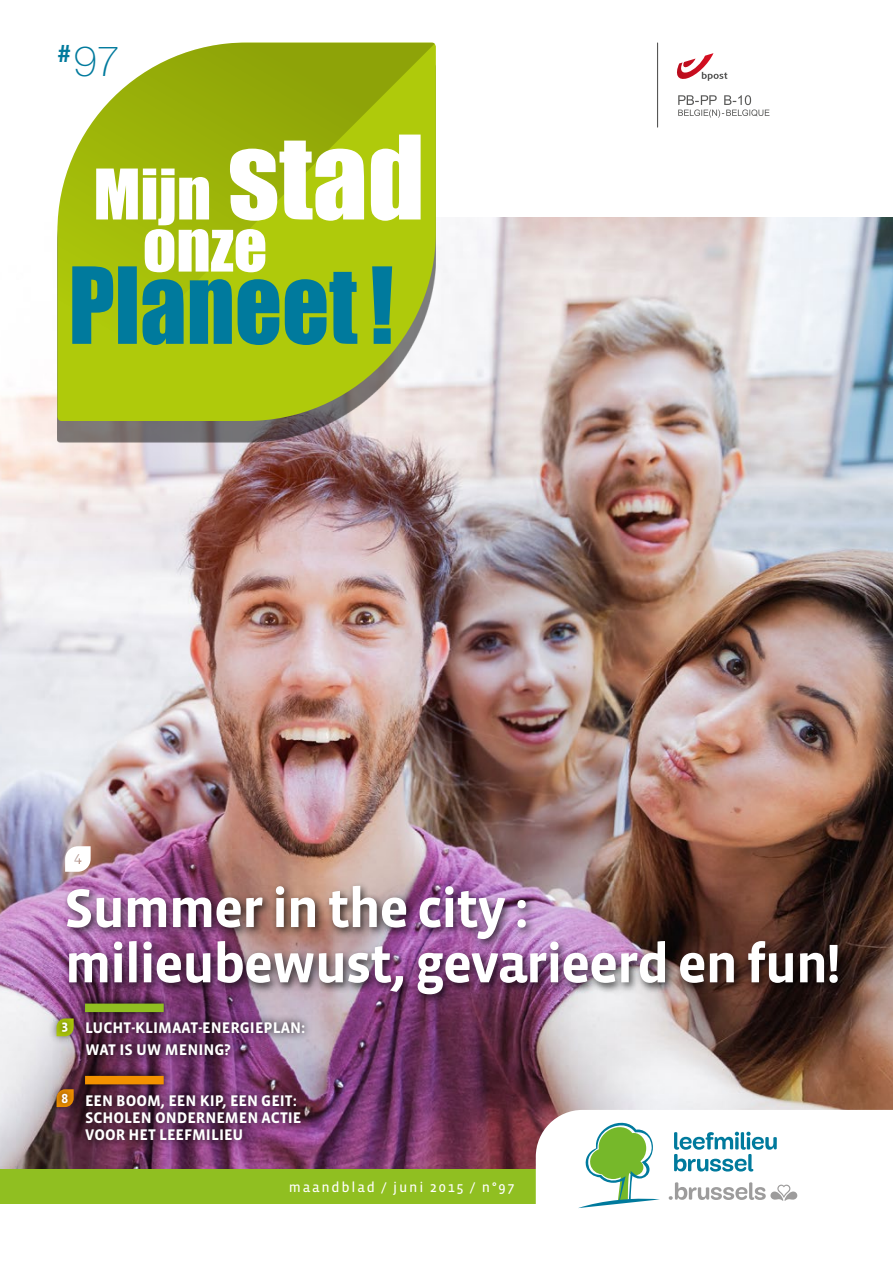
<style>
.page{position:relative;width:893px;height:1263px;background:#fff}
.page>*{position:absolute;margin:0;border:0;box-sizing:border-box;transform-origin:0 0}
.t1{font:700 55.5px/55.3px "Vista Sans";letter-spacing:-.03em;color:#fff}
.t2{font:100 42px "Helvetica Neue";color:#007a9d}
.t3{font:700 15.75px/17px "Vista Sans";color:#fff}
.t4{font:14.25px "Vista Sans Reg";letter-spacing:.125em;color:#fff}
</style>
<div class="page">
<img style="left:0;top:217px;width:893px;height:952px">
<div style="left:0;top:1169px;width:536px;height:34px;background:#90bf21"></div>
<div style="left:62px;top:881px;width:787px;height:124px;background:#000;opacity:.75"></div>
<hr style="left:657px;top:43px;width:1px;height:85px;background:#575756">
<svg style="left:677px;top:53px;width:50px;height:28px"></svg>
<div style="left:57px;top:64px;width:379px;height:378px;background:#000;opacity:.5"></div>
<svg style="left:57px;top:43px;width:379px;height:378px;background:#afc237"></svg>
<div style="left:48px;top:1009px;width:35px;height:36px;background:#000;opacity:.5"></div>
<div style="left:48px;top:1080px;width:35px;height:36px;background:#000;opacity:.5"></div>
<svg style="left:678px;top:95px;width:91px;height:23px"></svg>
<svg style="left:65px;top:846px;width:26px;height:26px"></svg>
<svg style="left:53px;top:994px;width:260px;height:155px;background:#6c3e60"></svg>
<div style="left:85px;top:1003px;width:79px;height:9px;background:#90bf21"></div>
<div style="left:85px;top:1076px;width:79px;height:8px;background:#f39200"></div>
<svg style="left:72px;top:135px;width:349px;height:210px"></svg>
<svg style="left:536px;top:1110px;width:357px;height:98px"></svg>
<h2 class="t2" style="left:57px;top:37px;width:64px"><sup>#</sup>97</h2>
<h1 class="t1" style="left:64px;top:882px;width:778px">Summer in the city : milieubewust, gevarieerd en fun!</h1>
<p class="t3" style="left:85px;top:1018px;width:222px;line-height:21.3px;text-indent:-23px"><sup>3</sup> LUCHT-KLIMAAT-ENERGIEPLAN:<br>WAT IS UW MENING?</p>
<p class="t3" style="left:85px;top:1092px;width:218px;text-indent:-23px"><sup>8</sup> EEN BOOM, EEN KIP, EEN GEIT:<br>SCHOLEN ONDERNEMEN ACTIE<br>VOOR HET LEEFMILIEU</p>
<p class="t4" style="left:289px;top:1180px;width:227px">maandblad / juni 2015 / n°97</p>
</div>
